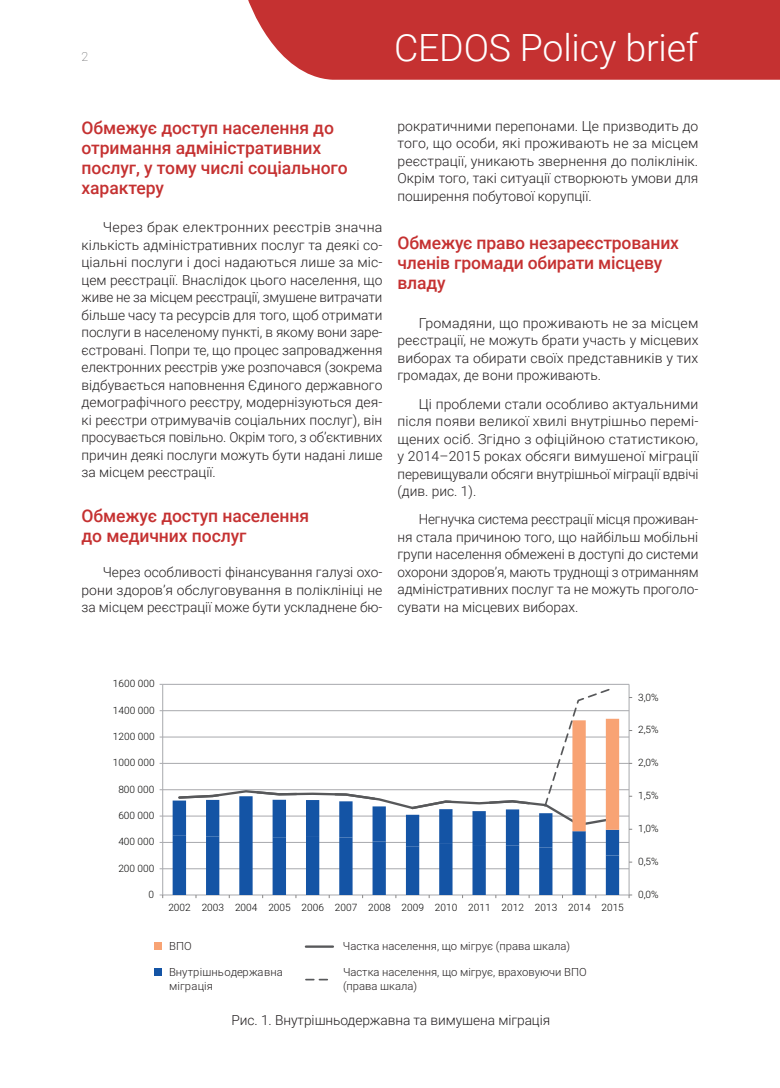
<style>
.page{position:relative;width:780px;height:1088px;background:#fff}
.page>*{position:absolute;margin:0;border:0;box-sizing:border-box;transform-origin:0 0}
.t1{font:300 37.5px "Roboto";letter-spacing:-.005em;color:#fff}
.t2{font:500 17.5px/20px "Roboto";letter-spacing:-.005em;color:#c53131}
.t3{font:300 13.75px/17.5px "Roboto";color:#231f20;text-align:justify}
.t4{font:100 12.5px "Roboto";color:#57585a}
.t5{font:300 11.25px/13.5px "Roboto";color:#231f20}
.t6{font:300 10.12px "Roboto";color:#050504}
</style>
<div class="page">
<div style="left:248px;top:0;width:532px;height:80px;background:#c53131"></div>
<hr style="left:163px;top:684px;width:466px;height:1px;background:#a8a9ad">
<hr style="left:163px;top:710px;width:466px;height:1px;background:#a8a9ad">
<hr style="left:163px;top:737px;width:466px;height:1px;background:#a8a9ad">
<hr style="left:163px;top:763px;width:466px;height:1px;background:#a8a9ad">
<hr style="left:163px;top:789px;width:466px;height:1px;background:#a8a9ad">
<hr style="left:163px;top:816px;width:466px;height:1px;background:#a8a9ad">
<hr style="left:163px;top:842px;width:466px;height:1px;background:#a8a9ad">
<hr style="left:163px;top:868px;width:466px;height:1px;background:#a8a9ad">
<hr style="left:628px;top:684px;width:1px;height:211px;background:#a8a9ad">
<hr style="left:162px;top:684px;width:1px;height:211px;background:#a8a9ad">
<hr style="left:163px;top:894px;width:466px;height:1px;background:#a8a9ad">
<svg style="left:628px;top:894px;width:4px;height:4px"></svg>
<div style="left:154px;top:942px;width:8px;height:7px;background:#f8a374"></div>
<div style="left:154px;top:968px;width:8px;height:8px;background:#1454a5"></div>
<hr style="left:306px;top:945px;width:27px;height:3px;background:#57585a">
<svg style="left:306px;top:979px;width:22px;height:1px"></svg>
<svg style="left:173px;top:689px;width:446px;height:209px"></svg>
<p class="t4" style="left:81px;top:48px;width:8px">2</p>
<h1 class="t1" style="left:394px;top:22px;width:306px">CEDOS Policy brief</h1>
<p class="t2" style="left:81px;top:117px;width:267px">Обмежує доступ населення до отримання адміністративних послуг, у тому числі соціального характеру</p>
<p class="t3" style="left:81px;top:218px;width:302px;text-indent:21px">Через брак електронних реєстрів значна кількість адміністративних послуг та деякі со&shy;ціальні послуги і досі надаються лише за міс&shy;цем реєстрації. Внаслідок цього населення, що живе не за місцем реєстрації, змушене витрачати більше часу та ресурсів для того, щоб отримати послуги в населеному пункті, в якому вони заре&shy;єстровані. Попри те, що процес запровадження електронних реєстрів уже розпочався (зокрема відбувається наповнення Єдиного державного демографічного реєстру, модернізуються дея&shy;кі реєстри отримувачів соціальних послуг), він просувається повільно. Окрім того, з об’єктивних причин деякі послуги можуть бути надані лише за місцем реєстрації.</p>
<p class="t2" style="left:81px;top:505px;width:229px">Обмежує доступ населення до медичних послуг</p>
<p class="t3" style="left:81px;top:563px;width:302px;text-indent:21px">Через особливості фінансування галузі охо&shy;рони здоров’я обслуговування в поліклініці не за місцем реєстрації може бути ускладнене бю-</p>
<p class="t3" style="left:397px;top:117px;width:302px">рократичними перепонами. Це призводить до того, що особи, які проживають не за місцем реєстрації, уникають звернення до поліклінік.<br>Окрім того, такі ситуації створюють умови для поширення побутової корупції.</p>
<p class="t2" style="left:397px;top:232px;width:283px">Обмежує право незареєстрованих членів громади обирати місцеву владу</p>
<p class="t3" style="left:397px;top:314px;width:302px;text-indent:21px">Громадяни, що проживають не за місцем реєстрації, не можуть брати участь у місцевих виборах та обирати своїх представників у тих громадах, де вони проживають.</p>
<p class="t3" style="left:397px;top:394px;width:302px;text-indent:21px">Ці проблеми стали особливо актуальними після появи великої хвилі внутрішньо перемі&shy;щених осіб. Згідно з офіційною статистикою, у 2014–2015 роках обсяги вимушеної міграції перевищували обсяги внутрішньої міграції вдвічі (див. рис. 1).</p>
<p class="t3" style="left:397px;top:510px;width:302px;text-indent:21px">Негнучка система реєстрації місця проживан&shy;ня стала причиною того, що найбільш мобільні групи населення обмежені в доступі до системи охорони здоров’я, мають труднощі з отриманням адміністративних послуг та не можуть проголо&shy;сувати на місцевих виборах.</p>
<p class="t6" style="left:113px;top:677px;width:43px">1600 000</p>
<p class="t6" style="left:113px;top:703px;width:43px">1400 000</p>
<p class="t6" style="left:113px;top:729px;width:43px">1200 000</p>
<p class="t6" style="left:113px;top:755px;width:43px">1000 000</p>
<p class="t6" style="left:118px;top:782px;width:38px">800 000</p>
<p class="t6" style="left:118px;top:808px;width:38px">600 000</p>
<p class="t6" style="left:118px;top:834px;width:38px">400 000</p>
<p class="t6" style="left:118px;top:861px;width:38px">200 000</p>
<p class="t6" style="left:148px;top:887px;width:7px">0</p>
<p class="t6" style="left:638px;top:690px;width:22px">3,0%</p>
<p class="t6" style="left:638px;top:723px;width:22px">2,5%</p>
<p class="t6" style="left:638px;top:755px;width:22px">2,0%</p>
<p class="t6" style="left:638px;top:788px;width:22px">1,5%</p>
<p class="t6" style="left:638px;top:821px;width:22px">1,0%</p>
<p class="t6" style="left:638px;top:854px;width:22px">0,5%</p>
<p class="t6" style="left:638px;top:887px;width:22px">0,0%</p>
<p class="t6" style="left:168px;top:900px;width:457px">2002 2003 2004 2005 2006 2007 2008 2009 2010 2011 2012 2013 2014 2015</p>
<p class="t5" style="left:169px;top:938px;width:24px">ВПО</p>
<p class="t5" style="left:169px;top:965px;width:115px">Внутрішньодержавна міграція</p>
<p class="t5" style="left:343px;top:938px;width:229px">Частка населення, що мігрує (права шкала)</p>
<p class="t5" style="left:343px;top:965px;width:245px">Частка населення, що мігрує, враховуючи ВПО (права шкала)</p>
<p class="t3" style="left:231px;top:1011px;width:320px">Рис. 1. Внутрішньодержавна та вимушена міграція</p>
</div>
